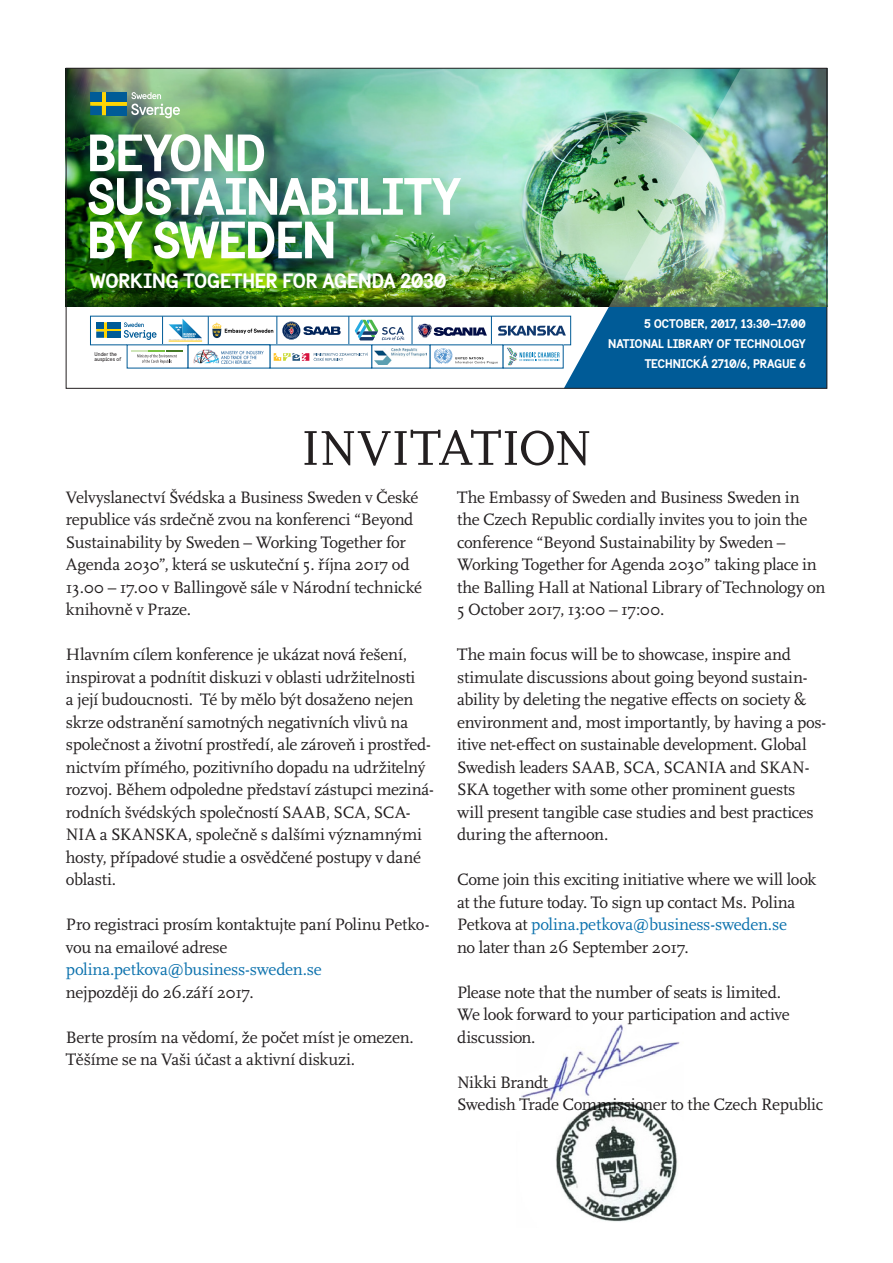
<style>
.page{position:relative;width:893px;height:1263px;background:#fff}
.page>*{position:absolute;margin:0;border:0;box-sizing:border-box;transform-origin:0 0}
.t1{font:700 51.45px/43.5px "Sweden Sans";letter-spacing:-.03em;color:#fff}
.t2{font:51px "Scala Pro";letter-spacing:-.02em;color:#231f20}
.t3{font:700 20.4px "Sweden Sans";letter-spacing:-.015em;color:#fff}
.t4{font:17.25px/22.5px "Scala Pro";letter-spacing:-.015em;color:#231f20}
.t5{font:700 12.3px/20.1px "Sweden Sans";letter-spacing:-.015em;color:#fff;text-align:right}
.t6{font:5.4px/5.7px "Sweden Sans";color:#231f20}
.s1{color:#0b71ad}
</style>
<div class="page">
<svg style="left:564px;top:307px;width:261px;height:79px;background:#13679e"></svg>
<img style="left:68px;top:70px;width:424px;height:237px">
<svg style="left:90px;top:92px;width:90px;height:26px;background:#77a18a"></svg>
<div style="left:90px;top:316px;width:481px;height:29px;background:#fff"></div>
<svg style="left:208px;top:316px;width:70px;height:29px"></svg>
<svg style="left:349px;top:316px;width:56px;height:29px"></svg>
<div style="left:282px;top:321px;width:19px;height:19px;background:#d6dee2;border-radius:50%"></div>
<svg style="left:282px;top:322px;width:18px;height:17px"></svg>
<svg style="left:284px;top:322px;width:57px;height:17px"></svg>
<img style="left:375px;top:349px;width:37px;height:15px">
<svg style="left:274px;top:352px;width:94px;height:9px"></svg>
<svg style="left:412px;top:316px;width:154px;height:49px"></svg>
<svg style="left:96px;top:316px;width:106px;height:48px"></svg>
<img style="left:221px;top:351px;width:43px;height:13px">
<img style="left:192px;top:349px;width:28px;height:15px">
<img style="left:492px;top:70px;width:333px;height:237px">
<img style="left:521px;top:1024px;width:159px;height:198px">
<h1 class="t1" style="left:87px;top:131px;width:376px">BEYOND<br>SUSTAINABILITY<br>BY SWEDEN</h1>
<p class="t3" style="left:90px;top:268px;width:358px">WORKING TOGETHER FOR AGENDA 2030</p>
<p class="t6" style="left:95px;top:351px;width:28px">Under the auspices of</p>
<p class="t5" style="left:608px;top:314px;width:199px">5 OCTOBER, 2017, 13:30–17:00<br>NATIONAL LIBRARY OF TECHNOLOGY<br>TECHNICKÁ 2710/6, PRAGUE 6</p>
<p class="t2" style="left:301px;top:419px;width:292px">INVITATION</p>
<p class="t4" style="left:66px;top:486px;width:358px">Velvyslanectví Švédska a Business Sweden v České republice vás srdečně zvou na konferenci “Beyond Sustainability by Sweden – Working Together for Agenda 2030”, která se uskuteční 5. října 2017 od 13.00 – 17.00 v Ballingově sále v Národní technické knihovně v Praze.</p>
<p class="t4" style="left:66px;top:644px;width:369px">Hlavním cílem konference je ukázat nová řešení, inspirovat a podnítit diskuzi v oblasti udržitelnosti<br>a její budoucnosti. Té by mělo být dosaženo nejen skrze odstranění samotných negativních vlivů na společnost a životní prostředí, ale zároveň i prostřed&shy;nictvím přímého, pozitivního dopadu na udržitelný rozvoj. Během odpoledne představí zástupci meziná&shy;rodních švédských společností SAAB, SCA, SCA-NIA a SKANSKA, společně s dalšími významnými hosty, případové studie a osvědčené postupy v dané oblasti.</p>
<p class="t4" style="left:66px;top:914px;width:365px">Pro registraci prosím kontaktujte paní Polinu Petko&shy;vou na emailové adrese <span class="s1">polina.petkova@business-sweden.se<br></span>nejpozději do 26.září 2017.</p>
<p class="t4" style="left:66px;top:1026px;width:349px">Berte prosím na vědomí, že počet míst je omezen.</p>
<p class="t4" style="left:66px;top:1049px;width:291px">Těšíme se na Vaši účast a aktivní diskuzi.</p>
<p class="t4" style="left:457px;top:486px;width:370px">The Embassy of Sweden and Business Sweden in the Czech Republic cordially invites you to join the conference “Beyond Sustainability by Sweden – Working Together for Agenda 2030” taking place in the Balling Hall at National Library of Technology on 5 October 2017, 13:00 – 17:00.</p>
<p class="t4" style="left:457px;top:644px;width:371px">The main focus will be to showcase, inspire and stimulate discussions about going beyond sustain&shy;ability by deleting the negative effects on society &amp; environment and, most importantly, by having a pos&shy;itive net-effect on sustainable development. Global Swedish leaders SAAB, SCA, SCANIA and SKAN-SKA together with some other prominent guests<br>will present tangible case studies and best practices during the afternoon.</p>
<p class="t4" style="left:457px;top:869px;width:361px">Come join this exciting initiative where we will look at the future today. To sign up contact Ms. Polina Petkova at <span class="s1">polina.petkova@business-sweden.se<br></span>no later than 26 September 2017.</p>
<p class="t4" style="left:457px;top:981px;width:326px">Please note that the number of seats is limited.</p>
<p class="t4" style="left:457px;top:1004px;width:334px">We look forward to your participation and active discussion.</p>
<p class="t4" style="left:457px;top:1071px;width:92px">Nikki Brandt</p>
<p class="t4" style="left:457px;top:1094px;width:367px">Swedish Trade Commissioner to the Czech Republic</p>
</div>
